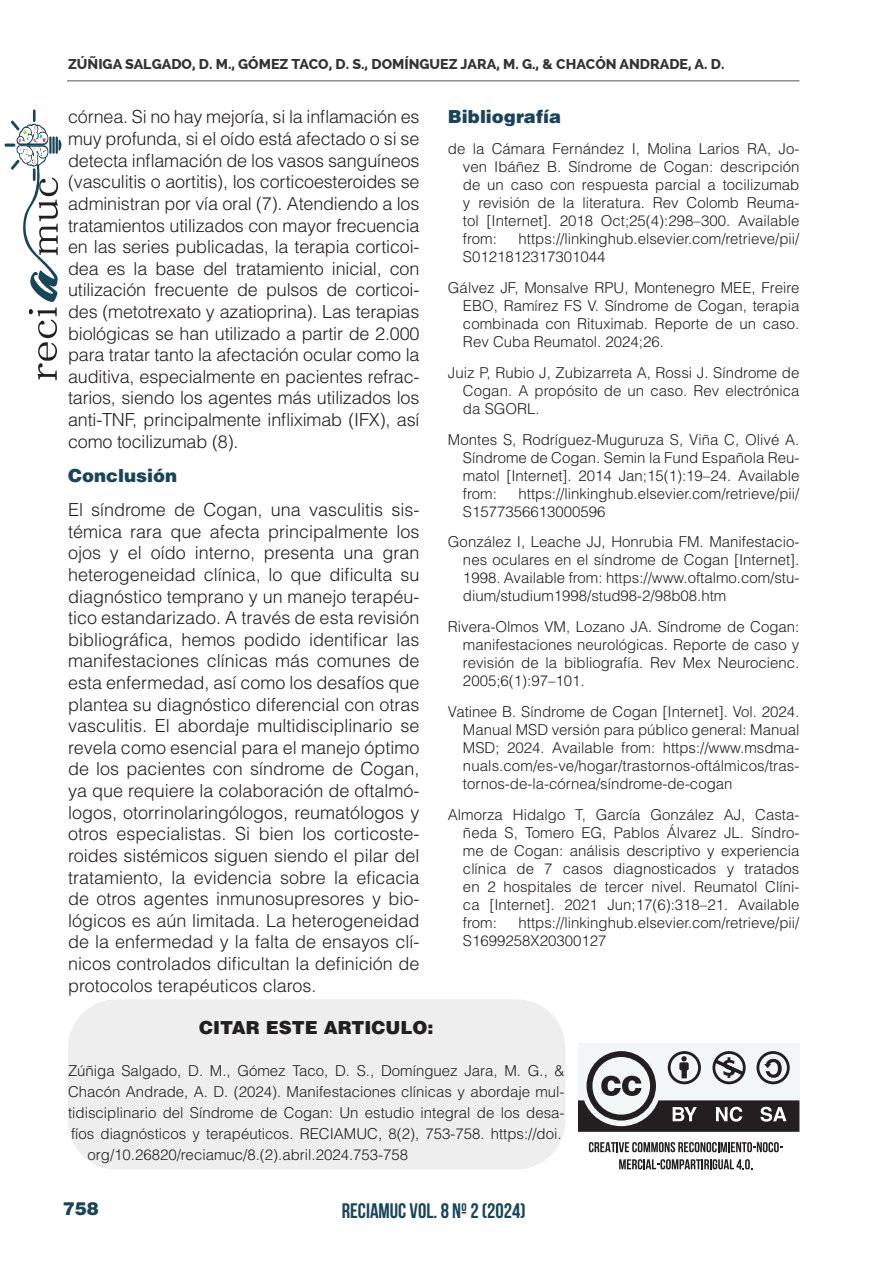
<style>
.page{position:relative;width:893px;height:1263px;background:#fff}
.page>*{position:absolute;margin:0;border:0;box-sizing:border-box;transform-origin:0 0}
.t1{font:700 21px "Bebas Neue";color:#1a4458}
.t2{font:300 18px/21.6px "Helvetica LT Std";letter-spacing:-.01em;color:#231f20;text-align:justify}
.t3{font:900 18px "Helvetica LT Std";color:#1a4458}
.t4{font:900 18px "Helvetica LT Std";color:#231f20}
.t5{font:300 15px/18px "Helvetica LT Std";color:#231f20;text-align:justify}
.t6{font:800 14.25px "Raleway";color:#333}
</style>
<div class="page">
<hr style="left:67px;top:80px;width:732px;height:1px;background:#545557">
<svg style="left:5px;top:109px;width:57px;height:271px"></svg>
<svg style="left:589px;top:1142px;width:194px;height:10px"></svg>
<svg style="left:619px;top:1159px;width:133px;height:10px"></svg>
<div style="left:578px;top:1043px;width:221px;height:89px;background:#f3f6f7"></div>
<svg style="left:578px;top:1051px;width:221px;height:81px"></svg>
<div style="left:68px;top:999px;width:497px;height:170px;background:#edeeed;border-radius:49px"></div>
<p class="t6" style="left:68px;top:56px;width:658px">ZÚÑIGA SALGADO, D. M., GÓMEZ TACO, D. S., DOMÍNGUEZ JARA, M. G., &amp; CHACÓN ANDRADE, A. D.</p>
<p class="t2" style="left:68px;top:106px;width:353px">córnea. Si no hay mejoría, si la inflamación es muy profunda, si el oído está afectado o si se detecta inflamación de los vasos sanguíneos (vasculitis o aortitis), los corticoesteroides se administran por vía oral (7). Atendiendo a los tratamientos utilizados con mayor frecuencia en las series publicadas, la terapia corticoi&shy;dea es la base del tratamiento inicial, con utilización frecuente de pulsos de corticoi&shy;des (metotrexato y azatioprina). Las terapias biológicas se han utilizado a partir de 2.000 para tratar tanto la afectación ocular como la auditiva, especialmente en pacientes refrac&shy;tarios, siendo los agentes más utilizados los anti-TNF, principalmente infliximab (IFX), así como tocilizumab (8).</p>
<p class="t3" style="left:68px;top:464px;width:111px">Conclusión</p>
<p class="t2" style="left:68px;top:499px;width:353px">El síndrome de Cogan, una vasculitis sis&shy;témica rara que afecta principalmente los ojos y el oído interno, presenta una gran heterogeneidad clínica, lo que dificulta su diagnóstico temprano y un manejo terapéu&shy;tico estandarizado. A través de esta revisión bibliográfica, hemos podido identificar las manifestaciones clínicas más comunes de esta enfermedad, así como los desafíos que plantea su diagnóstico diferencial con otras vasculitis. El abordaje multidisciplinario se revela como esencial para el manejo óptimo de los pacientes con síndrome de Cogan, ya que requiere la colaboración de oftalmó&shy;logos, otorrinolaringólogos, reumatólogos y otros especialistas. Si bien los corticoste&shy;roides sistémicos siguen siendo el pilar del tratamiento, la evidencia sobre la eficacia de otros agentes inmunosupresores y bio&shy;lógicos es aún limitada. La heterogeneidad de la enfermedad y la falta de ensayos clí&shy;nicos controlados dificultan la definición de protocolos terapéuticos claros.</p>
<p class="t3" style="left:448px;top:105px;width:115px">Bibliografía</p>
<p class="t5" style="left:463px;top:140px;width:338px;text-indent:-15px">de la Cámara Fernández I, Molina Larios RA, Jo&shy;ven Ibáñez B. Síndrome de Cogan: descripción de un caso con respuesta parcial a tocilizumab y revisión de la literatura. Rev Colomb Reuma&shy;tol [Internet]. 2018 Oct;25(4):298–300. Available from:</p>
<p class="t5" style="left:463px;top:230px;width:338px;text-indent:56px">https://linkinghub.elsevier.com/retrieve/pii/<br>S0121812317301044</p>
<p class="t5" style="left:463px;top:279px;width:338px;text-indent:-15px">Gálvez JF, Monsalve RPU, Montenegro MEE, Freire EBO, Ramírez FS V. Síndrome de Cogan, terapia combinada con Rituximab. Reporte de un caso.<br>Rev Cuba Reumatol. 2024;26.</p>
<p class="t5" style="left:463px;top:363px;width:338px;text-indent:-15px">Juiz P, Rubio J, Zubizarreta A, Rossi J. Síndrome de Cogan. A propósito de un caso. Rev electrónica da SGORL.</p>
<p class="t5" style="left:463px;top:430px;width:338px;text-indent:-15px">Montes S, Rodríguez-Muguruza S, Viña C, Olivé A.<br>Síndrome de Cogan. Semin la Fund Española Reu&shy;matol [Internet]. 2014 Jan;15(1):19–24. Available from:</p>
<p class="t5" style="left:463px;top:484px;width:338px;text-indent:56px">https://linkinghub.elsevier.com/retrieve/pii/<br>S1577356613000596</p>
<p class="t5" style="left:463px;top:533px;width:338px;text-indent:-15px">González I, Leache JJ, Honrubia FM. Manifestacio&shy;nes oculares en el síndrome de Cogan [Internet].<br>1998. Available from: https://www.oftalmo.com/stu&shy;dium/studium1998/stud98-2/98b08.htm</p>
<p class="t5" style="left:463px;top:618px;width:338px;text-indent:-15px">Rivera-Olmos VM, Lozano JA. Síndrome de Cogan: manifestaciones neurológicas. Reporte de caso y revisión de la bibliografía. Rev Mex Neurocienc.<br>2005;6(1):97–101.</p>
<p class="t5" style="left:463px;top:702px;width:338px;text-indent:-15px">Vatinee B. Síndrome de Cogan [Internet]. Vol. 2024.<br>Manual MSD versión para público general: Manual MSD; 2024. Available from: https://www.msdma&shy;nuals.com/es-ve/hogar/trastornos-oftálmicos/tras&shy;tornos-de-la-córnea/síndrome-de-cogan</p>
<p class="t5" style="left:463px;top:805px;width:338px;text-indent:-15px">Almorza Hidalgo T, García González AJ, Casta&shy;ñeda S, Tomero EG, Pablos Álvarez JL. Síndro&shy;me de Cogan: análisis descriptivo y experiencia clínica de 7 casos diagnosticados y tratados en 2 hospitales de tercer nivel. Reumatol Clíni&shy;ca [Internet]. 2021 Jun;17(6):318–21. Available from:</p>
<p class="t5" style="left:463px;top:913px;width:338px;text-indent:56px">https://linkinghub.elsevier.com/retrieve/pii/<br>S1699258X20300127</p>
<p class="t4" style="left:199px;top:1016px;width:236px">CITAR ESTE ARTICULO:</p>
<p class="t5" style="left:68px;top:1062px;width:498px">Zúñiga Salgado, D. M., Gómez Taco, D. S., Domínguez Jara, M. G., &amp;</p>
<p class="t5" style="left:68px;top:1083px;width:498px">Chacón Andrade, A. D. (2024). Manifestaciones clínicas y abordaje mul-</p>
<p class="t5" style="left:68px;top:1104px;width:498px">tidisciplinario del Síndrome de Cogan: Un estudio integral de los desa-</p>
<p class="t5" style="left:71px;top:1125px;width:492px">fíos diagnósticos y terapéuticos. RECIAMUC, 8(2), 753-758. https://doi.</p>
<p class="t5" style="left:88px;top:1146px;width:322px">org/10.26820/reciamuc/8.(2).abril.2024.753-758</p>
<p class="t3" style="left:63px;top:1197px;width:38px">758</p>
<h1 class="t1" style="left:342px;top:1199px;width:185px">RECIAMUC VOL. 8 Nº 2 (2024)</h1>
</div>
